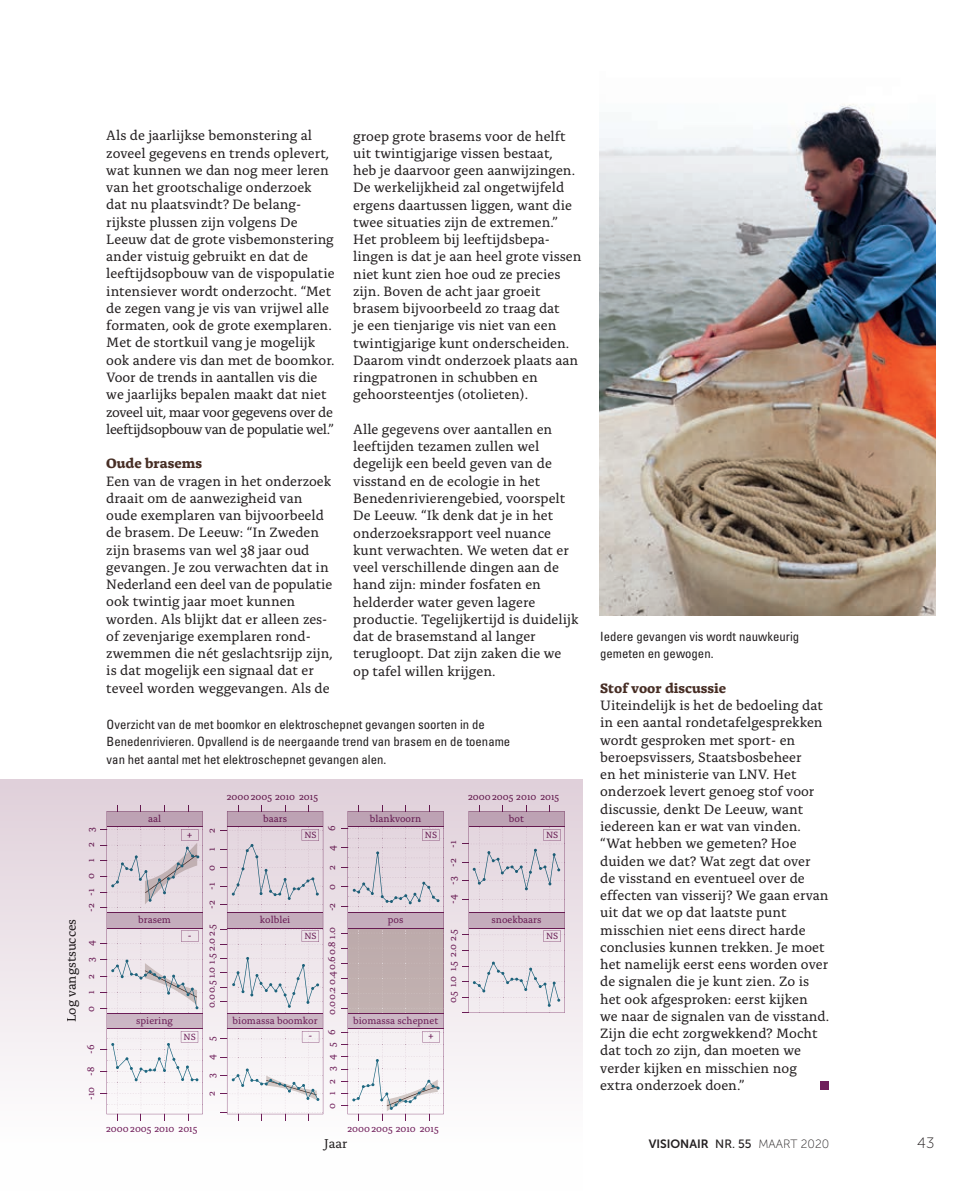
<style>
.page{position:relative;width:978px;height:1191px;background:#fff}
.page>*{position:absolute;margin:0;border:0;box-sizing:border-box;transform-origin:0 0}
.t1{font:15px "Museo Sans 100";color:#231f20}
.t2{font:14.25px/17.2px "Alda OTCEV";color:#231f20}
.t3{font:700 14.25px "Alda OTCEV";color:#472e25}
.t4{font:13.5px "Alda OTCEV";color:#231f20}
.t5{font:condensed 12.75px/17.2px "Univers LT Std";color:#231f20}
.t6{font:12px "Museo Sans 700";color:#231f20}
.t7{font:10.8px "Alda OTCEV";color:#711f5c}
.t8{font:10.05px "Alda OTCEV";color:#711f5c}
.t9{font:9.45px "Alda OTCEV";letter-spacing:-.005em;color:#711f5c}
.s1{font-family:"Museo Sans 500"}
.s2{font-family:"Museo Sans 100"}
</style>
<div class="page">
<div style="left:0;top:778px;width:583px;height:413px;background:linear-gradient(to bottom,#e0d0da,#fff)"></div>
<div style="left:821px;top:1080px;width:8px;height:9px;background:#701e5b"></div>
<img style="left:600px;top:104px;width:335px;height:512px">
<svg style="left:462px;top:804px;width:103px;height:209px;background:#dccfd9"></svg>
<svg style="left:100px;top:804px;width:103px;height:316px"></svg>
<svg style="left:221px;top:804px;width:102px;height:316px"></svg>
<svg style="left:341px;top:804px;width:103px;height:316px"></svg>
<p class="t2" style="left:106px;top:126px;width:230px">Als de jaarlijkse bemonstering al zoveel gegevens en trends oplevert, wat kunnen we dan nog meer leren van het grootschalige onderzoek dat nu plaatsvindt? De belang&shy;rijkste plussen zijn volgens De Leeuw dat de grote visbemonstering ander vistuig gebruikt en dat de leeftijdsopbouw van de vispopulatie intensiever wordt onderzocht. “Met de zegen vang je vis van vrijwel alle formaten, ook de grote exemplaren.<br>Met de stortkuil vang je mogelijk ook andere vis dan met de boomkor.<br>Voor de trends in aantallen vis die we jaarlijks bepalen maakt dat niet zoveel uit, maar voor gegevens over de leeftijdsopbouw van de populatie wel.”</p>
<p class="t3" style="left:106px;top:452px;width:97px">Oude brasems</p>
<p class="t2" style="left:106px;top:471px;width:228px">Een van de vragen in het onderzoek draait om de aanwezigheid van oude exemplaren van bijvoorbeeld de brasem. De Leeuw: “In Zweden zijn brasems van wel 38 jaar oud gevangen. Je zou verwachten dat in Nederland een deel van de populatie ook twintig jaar moet kunnen worden. Als blijkt dat er alleen zes&shy;of zevenjarige exemplaren rond&shy;zwemmen die nét geslachtsrijp zijn, is dat mogelijk een signaal dat er teveel worden weggevangen. Als de</p>
<p class="t2" style="left:353px;top:126px;width:230px">groep grote brasems voor de helft uit twintigjarige vissen bestaat,<br>heb je daarvoor geen aanwijzingen.<br>De werkelijkheid zal ongetwijfeld ergens daartussen liggen, want die twee situaties zijn de extremen.” Het probleem bij leeftijdsbepa&shy;lingen is dat je aan heel grote vissen niet kunt zien hoe oud ze precies zijn. Boven de acht jaar groeit brasem bijvoorbeeld zo traag dat<br>je een tienjarige vis niet van een twintigjarige kunt onderscheiden.<br>Daarom vindt onderzoek plaats aan ringpatronen in schubben en gehoorsteentjes (otolieten).</p>
<p class="t2" style="left:353px;top:419px;width:227px">Alle gegevens over aantallen en leeftijden tezamen zullen wel degelijk een beeld geven van de visstand en de ecologie in het<br>Benedenrivierengebied, voorspelt<br>De Leeuw. “Ik denk dat je in het onderzoeksrapport veel nuance kunt verwachten. We weten dat er veel verschillende dingen aan de hand zijn: minder fosfaten en helderder water geven lagere productie. Tegelijkertijd is duidelijk dat de brasemstand al langer terugloopt. Dat zijn zaken die we op tafel willen krijgen.</p>
<p class="t5" style="left:107px;top:716px;width:405px">Overzicht van de met boomkor en elektroschepnet gevangen soorten in de<br>Benedenrivieren. Opvallend is de neergaande trend van brasem en de toename van het aantal met het elektroschepnet gevangen alen.</p>
<p class="t8" style="left:83px;top:879px;width:54px;rotate:-90deg">0123</p>
<p class="t4" style="left:61px;top:1022px;width:105px;rotate:-90deg">Log vangstsucces</p>
<p class="t8" style="left:83px;top:895px;width:9px;rotate:-90deg">-1</p>
<p class="t8" style="left:83px;top:912px;width:10px;rotate:-90deg">-2</p>
<p class="t8" style="left:83px;top:1012px;width:73px;rotate:-90deg">01234</p>
<p class="t8" style="left:83px;top:1053px;width:11px;rotate:-90deg">-6</p>
<p class="t8" style="left:83px;top:1099px;width:34px;rotate:-90deg">-10 -8</p>
<p class="t8" style="left:227px;top:789px;width:93px">2000 2005 2010 2015</p>
<p class="t8" style="left:468px;top:789px;width:93px">2000 2005 2010 2015</p>
<p class="t8" style="left:148px;top:811px;width:15px">aal</p>
<p class="t8" style="left:263px;top:811px;width:25px">baars</p>
<p class="t8" style="left:370px;top:811px;width:53px">blankvoorn</p>
<p class="t8" style="left:509px;top:811px;width:17px">bot</p>
<p class="t7" style="left:187px;top:826px;width:7px">+</p>
<p class="t8" style="left:204px;top:833px;width:6px;rotate:-90deg">2</p>
<p class="t8" style="left:324px;top:831px;width:7px;rotate:-90deg">6</p>
<p class="t9" style="left:304px;top:828px;width:14px">NS</p>
<p class="t9" style="left:425px;top:828px;width:14px">NS</p>
<p class="t9" style="left:546px;top:828px;width:14px">NS</p>
<p class="t8" style="left:204px;top:851px;width:5px;rotate:-90deg">1</p>
<p class="t8" style="left:204px;top:908px;width:45px;rotate:-90deg">-2 -1 0</p>
<p class="t8" style="left:324px;top:851px;width:7px;rotate:-90deg">4</p>
<p class="t8" style="left:324px;top:870px;width:6px;rotate:-90deg">2</p>
<p class="t8" style="left:324px;top:911px;width:28px;rotate:-90deg">-2 0</p>
<p class="t8" style="left:445px;top:903px;width:65px;rotate:-90deg">-4 -3 -2 -1</p>
<p class="t8" style="left:138px;top:912px;width:34px">brasem</p>
<p class="t8" style="left:260px;top:912px;width:32px">kolblei</p>
<p class="t8" style="left:388px;top:912px;width:17px">pos</p>
<p class="t8" style="left:491px;top:912px;width:52px">snoekbaars</p>
<p class="t8" style="left:204px;top:1008px;width:86px;rotate:-90deg">0.00.5 1.0 1.5 2.0 2.5</p>
<p class="t8" style="left:324px;top:1015px;width:89px;rotate:-90deg">0.0 0.2 0.40.6 0.8 1.0</p>
<p class="t8" style="left:445px;top:1003px;width:76px;rotate:-90deg">0.5 1.0 1.5 2.0 2.5</p>
<p class="t7" style="left:188px;top:927px;width:5px">-</p>
<p class="t9" style="left:546px;top:929px;width:14px">NS</p>
<p class="t9" style="left:304px;top:929px;width:14px">NS</p>
<p class="t8" style="left:136px;top:1013px;width:38px">spiering</p>
<p class="t8" style="left:233px;top:1013px;width:87px">biomassa boomkor</p>
<p class="t8" style="left:353px;top:1013px;width:87px">biomassa schepnet</p>
<p class="t8" style="left:324px;top:1071px;width:43px;rotate:-90deg">3456</p>
<p class="t9" style="left:184px;top:1029px;width:14px">NS</p>
<p class="t7" style="left:309px;top:1027px;width:5px">-</p>
<p class="t7" style="left:428px;top:1027px;width:7px">+</p>
<p class="t8" style="left:204px;top:1041px;width:6px;rotate:-90deg">5</p>
<p class="t8" style="left:204px;top:1060px;width:7px;rotate:-90deg">4</p>
<p class="t8" style="left:204px;top:1078px;width:6px;rotate:-90deg">3</p>
<p class="t8" style="left:204px;top:1096px;width:6px;rotate:-90deg">2</p>
<p class="t8" style="left:324px;top:1083px;width:6px;rotate:-90deg">2</p>
<p class="t8" style="left:324px;top:1095px;width:5px;rotate:-90deg">1</p>
<p class="t8" style="left:324px;top:1108px;width:7px;rotate:-90deg">0</p>
<p class="t8" style="left:106px;top:1120px;width:93px">2000 2005 2010 2015</p>
<p class="t8" style="left:347px;top:1120px;width:93px">2000 2005 2010 2015</p>
<p class="t4" style="left:324px;top:1133px;width:25px">Jaar</p>
<p class="t5" style="left:600px;top:627px;width:200px">Iedere gevangen vis wordt nauwkeurig gemeten en gewogen.</p>
<p class="t3" style="left:600px;top:677px;width:127px">Stof voor discussie</p>
<p class="t2" style="left:600px;top:695px;width:230px">Uiteindelijk is het de bedoeling dat in een aantal rondetafelgesprekken wordt gesproken met sport- en beroepsvissers, Staatsbosbeheer<br>en het ministerie van LNV. Het onderzoek levert genoeg stof voor discussie, denkt De Leeuw, want iedereen kan er wat van vinden. “Wat hebben we gemeten? Hoe duiden we dat? Wat zegt dat over de visstand en eventueel over de effecten van visserij? We gaan ervan uit dat we op dat laatste punt misschien niet eens direct harde conclusies kunnen trekken. Je moet het namelijk eerst eens worden over de signalen die je kunt zien. Zo is het ook afgesproken: eerst kijken<br>we naar de signalen van de visstand.<br>Zijn die echt zorgwekkend? Mocht dat toch zo zijn, dan moeten we verder kijken en misschien nog extra onderzoek doen.”</p>
<p class="t6" style="left:649px;top:1137px;width:182px">VISIONAIR <span class="s1">NR. 55</span> <span class="s2">MAART 2020</span></p>
<p class="t1" style="left:917px;top:1135px;width:19px">43</p>
</div>
